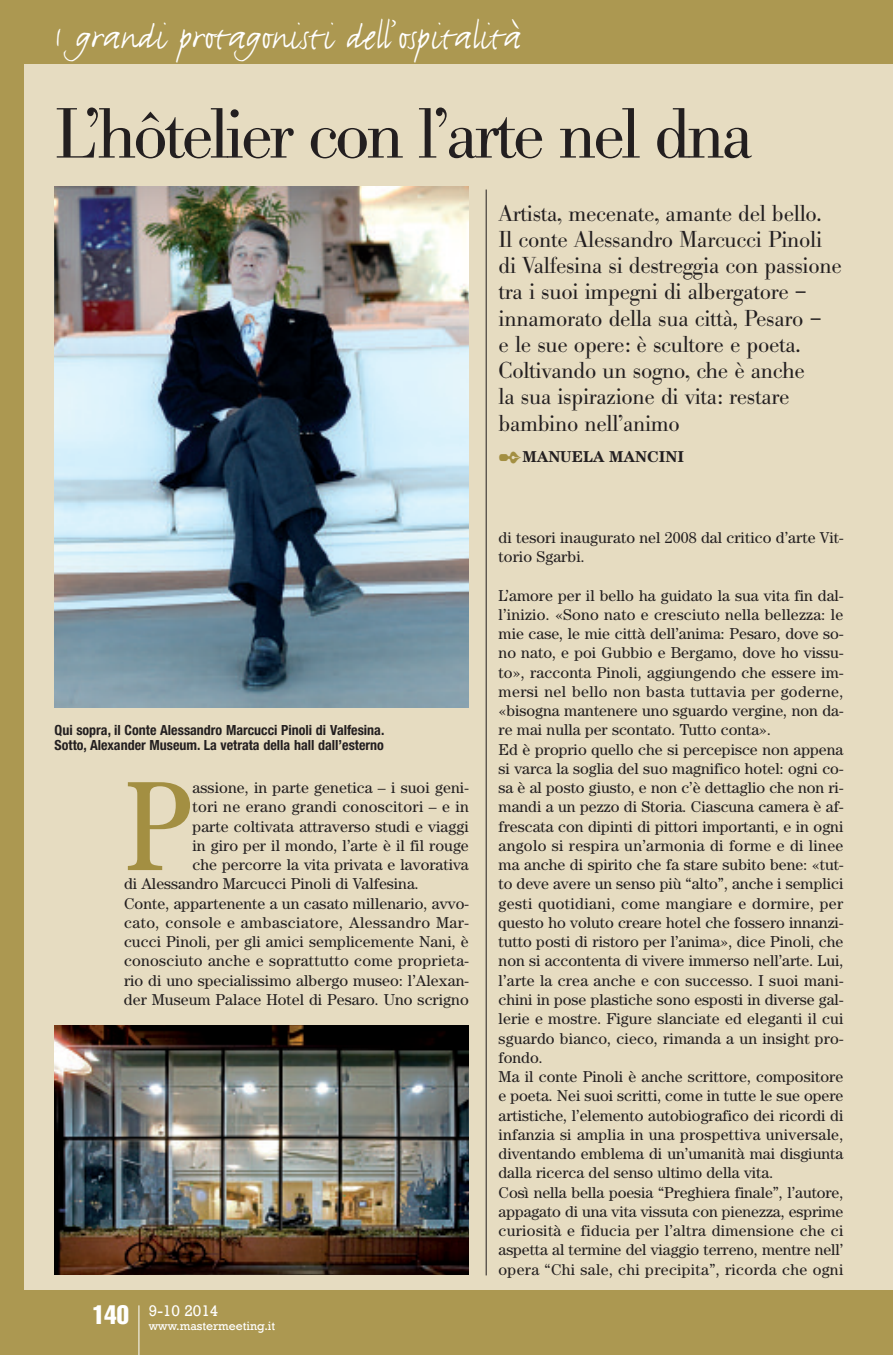
<style>
.page{position:relative;width:893px;height:1355px;background:#fff}
.page>*{position:absolute;margin:0;border:0;box-sizing:border-box;transform-origin:0 0}
.t1{font:condensed 127.58px "Century";color:#a38f42}
.t2{font:300 70px "Bodoni BE";letter-spacing:-.05em;color:#231f20}
.t3{font:42px "FF Justlefthand";color:#fff}
.t4{font:300 22.75px/26.2px "Bodoni BE";letter-spacing:-.015em;color:#231f20}
.t5{font:15.75px/19.2px "Century";color:#231f20}
.t6{font:15.75px "Century";letter-spacing:.03em;color:#231f20}
.t7{font:15.75px "Century";letter-spacing:.02em;color:#231f20}
.t8{font:700 15.75px "Century";color:#231f20}
.t9{font:15.75px "Rockwell";color:#fff}
.t10{font:700 condensed 14px/15.8px "Helvetica Neue";color:#231f20}
.t11{font:12.25px "Rockwell";color:#fff}
.s1{color:#a38f42}
</style>
<div class="page">
<div style="left:0;top:0;width:893px;height:1354px;background:#ac9851"></div>
<div style="left:25px;top:64px;width:868px;height:1226px;background:#e6dcc1"></div>
<hr style="left:138px;top:1305px;width:1px;height:49px;background:#fff">
<hr style="left:486px;top:189px;width:1px;height:1086px;background:#231f20">
<img style="left:55px;top:187px;width:414px;height:521px">
<img style="left:55px;top:1025px;width:414px;height:249px">
<h3 class="t3" style="left:55px;top:8px;width:468px">I grandi protagonisti dell’ospitalità</h3>
<h2 class="t2" style="left:55px;top:108px;width:700px">L’hôtelier con l’arte nel dna</h2>
<p class="t10" style="left:55px;top:723px;width:331px">Qui sopra, il Conte Alessandro Marcucci Pinoli di Valfesina.<br>Sotto, Alexander Museum. La vetrata della hall dall’esterno</p>
<h1 class="t1" style="left:124px;top:782px;width:70px">P</h1>
<p class="t5" style="left:192px;top:779px;width:278px">assione, in parte genetica – i suoi geni-</p>
<p class="t7" style="left:192px;top:801px;width:278px">tori ne erano grandi conoscitori – e in</p>
<p class="t5" style="left:192px;top:817px;width:278px">parte coltivata attraverso studi e viaggi</p>
<p class="t5" style="left:192px;top:837px;width:278px">in giro per il mondo, l’arte è il fil rouge</p>
<p class="t5" style="left:192px;top:856px;width:278px">che percorre la vita privata e lavorativa</p>
<p class="t5" style="left:124px;top:875px;width:296px">di Alessandro Marcucci Pinoli di Valfesina.</p>
<p class="t5" style="left:124px;top:894px;width:346px">Conte, appartenente a un casato millenario, avvo-</p>
<p class="t6" style="left:124px;top:917px;width:346px">cato, console e ambasciatore, Alessandro Mar-</p>
<p class="t5" style="left:124px;top:933px;width:346px">cucci Pinoli, per gli amici semplicemente Nani, è</p>
<p class="t5" style="left:124px;top:952px;width:346px">conosciuto anche e soprattutto come proprieta-</p>
<p class="t5" style="left:124px;top:971px;width:346px">rio di uno specialissimo albergo museo: l’Alexan-</p>
<p class="t5" style="left:124px;top:991px;width:346px">der Museum Palace Hotel di Pesaro. Uno scrigno</p>
<p class="t11" style="left:92px;top:1318px;width:184px"><sup>140</sup> www.mastermeeting.it</p>
<p class="t9" style="left:149px;top:1300px;width:71px">9-10 2014</p>
<p class="t4" style="left:499px;top:202px;width:345px">Artista, mecenate, amante del bello.<br>Il conte Alessandro Marcucci Pinoli di Valfesina si destreggia con passione tra i suoi impegni di albergatore – innamorato della sua città, Pesaro –<br>e le sue opere: è scultore e poeta.<br>Coltivando un sogno, che è anche<br>la sua ispirazione di vita: restare bambino nell’animo</p>
<p class="t8" style="left:499px;top:451px;width:187px"><span class="s1">✒</span>MANUELA MANCINI</p>
<p class="t5" style="left:499px;top:529px;width:346px">di tesori inaugurato nel 2008 dal critico d’arte Vit&shy;torio Sgarbi.</p>
<p class="t5" style="left:499px;top:587px;width:346px">L’amore per il bello ha guidato la sua vita fin dal&shy;l’inizio. «Sono nato e cresciuto nella bellezza: le mie case, le mie città dell’anima: Pesaro, dove so&shy;no nato, e poi Gubbio e Bergamo, dove ho vissu&shy;to», racconta Pinoli, aggiungendo che essere im&shy;mersi nel bello non basta tuttavia per goderne, «bisogna mantenere uno sguardo vergine, non da&shy;re mai nulla per scontato. Tutto conta».<br>Ed è proprio quello che si percepisce non appena si varca la soglia del suo magnifico hotel: ogni co&shy;sa è al posto giusto, e non c’è dettaglio che non ri&shy;mandi a un pezzo di Storia. Ciascuna camera è af&shy;frescata con dipinti di pittori importanti, e in ogni angolo si respira un’armonia di forme e di linee ma anche di spirito che fa stare subito bene: «tut&shy;to deve avere un senso più “alto”, anche i semplici gesti quotidiani, come mangiare e dormire, per questo ho voluto creare hotel che fossero innanzi&shy;tutto posti di ristoro per l’anima», dice Pinoli, che non si accontenta di vivere immerso nell’arte. Lui, l’arte la crea anche e con successo. I suoi mani&shy;chini in pose plastiche sono esposti in diverse gal&shy;lerie e mostre. Figure slanciate ed eleganti il cui sguardo bianco, cieco, rimanda a un insight pro&shy;fondo.<br>Ma il conte Pinoli è anche scrittore, compositore e poeta. Nei suoi scritti, come in tutte le sue opere artistiche, l’elemento autobiografico dei ricordi di infanzia si amplia in una prospettiva universale, diventando emblema di un’umanità mai disgiunta dalla ricerca del senso ultimo della vita.<br>Così nella bella poesia “Preghiera finale”, l’autore, appagato di una vita vissuta con pienezza, esprime curiosità e fiducia per l’altra dimensione che ci aspetta al termine del viaggio terreno, mentre nell’ opera “Chi sale, chi precipita”, ricorda che ogni</p>
</div>
